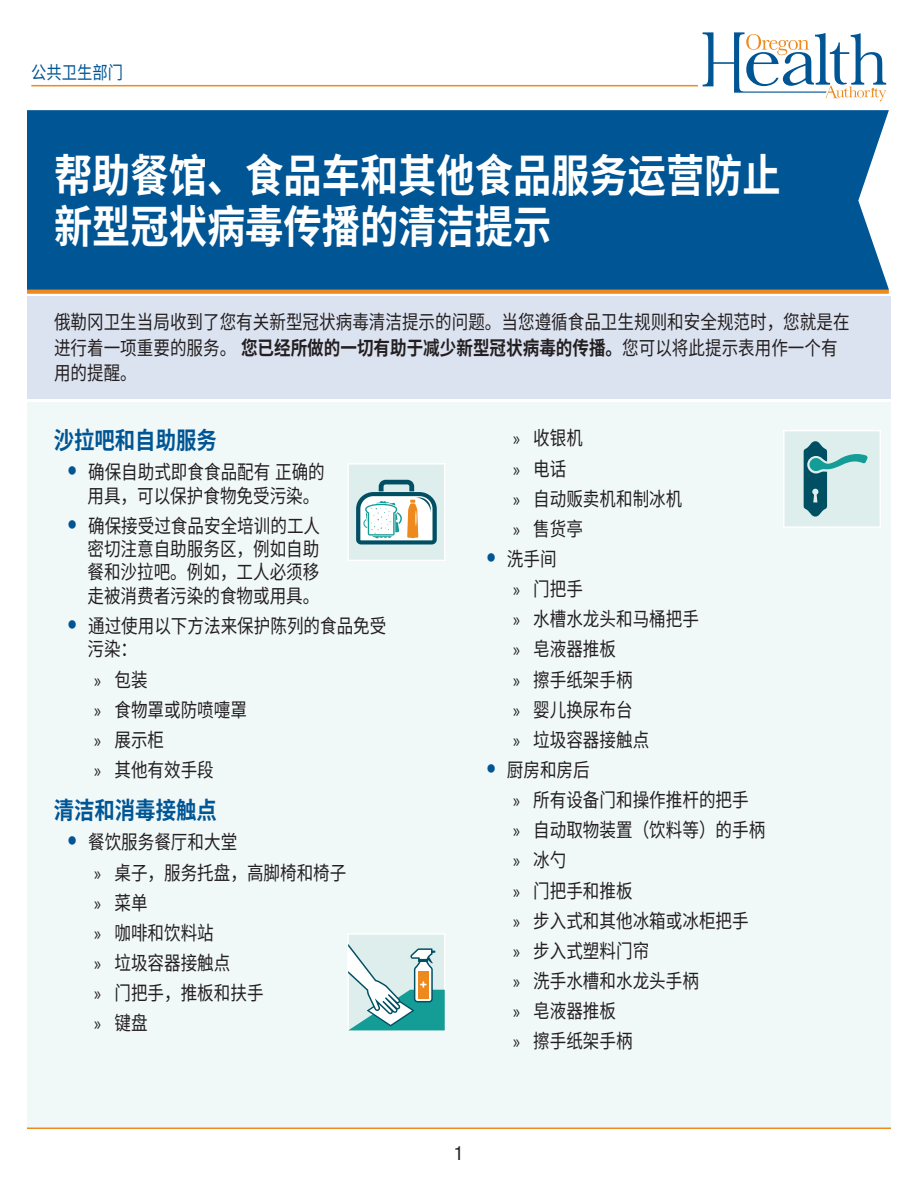
<style>
.page{position:relative;width:918px;height:1188px;background:#fff}
.page>*{position:absolute;margin:0;border:0;box-sizing:border-box;transform-origin:0 0}
.t1{font:700 45px/51px "Noto Sans SC";color:#fff;scale:.85 1}
.t2{font:700 24px "Noto Sans SC";color:#005594;scale:.85 1}
.body{font:19.5px/23.4px "Noto Sans SC";color:#231f20;scale:.85 1}
.t3{font:condensed 19.5px "Helvetica Neue LT Std";color:#231f20}
.t4{font:18px "Noto Sans SC";color:#005594;scale:.85 1}
.s1{font-weight:700}
.s2{font-family:"Helvetica Neue LT Std";font-weight:700;font-stretch:condensed;font-size:24px;color:#005594}
.s3{font-family:"Myriad Pro"}
</style>
<div class="page">
<div style="left:27px;top:402px;width:864px;height:726px;background:#f1f8f8"></div>
<div style="left:27px;top:296px;width:864px;height:103px;background:#dce3f0"></div>
<svg style="left:27px;top:290px;width:862px;height:4px"></svg>
<div style="left:27px;top:110px;width:862px;height:180px;background:#005594"></div>
<svg style="left:703px;top:32px;width:183px;height:69px"></svg>
<hr style="left:31px;top:85px;width:667px;height:1px;background:#ed891d">
<hr style="left:27px;top:1128px;width:864px;height:1px;background:#ed891d">
<div style="left:783px;top:430px;width:98px;height:98px;background:#ddeeed;border:2px solid #fff"></div>
<svg style="left:804px;top:441px;width:64px;height:76px"></svg>
<div style="left:347px;top:463px;width:99px;height:98px;background:#ddeeed;border:2px solid #fff"></div>
<svg style="left:356px;top:480px;width:81px;height:64px"></svg>
<div style="left:347px;top:933px;width:99px;height:98px;background:#ddeeed;border:2px solid #fff"></div>
<svg style="left:348px;top:944px;width:97px;height:86px"></svg>
<p class="t4" style="left:31px;top:62px;width:109px">公共卫生部门</p>
<p class="t1" style="left:54px;top:151px;width:856px">帮助餐馆、食品车和其他食品服务运营防止新型冠状病毒传播的清洁提示</p>
<p class="body" style="left:54px;top:310px;width:938px;line-height:25.5px">俄勒冈卫生当局收到了您有关新型冠状病毒清洁提示的问题。当您遵循食品卫生规则和安全规范时，您就是在进行着一项重要的服务。<span class="s1">您已经所做的一切有助于减少新型冠状病毒的传播。</span>您可以将此提示表用作一个有用的提醒。</p>
<p class="t2" style="left:54px;top:427px;width:194px">沙拉吧和自助服务</p>
<p class="body" style="left:67px;top:461px;width:305px;text-align:right"><span class="s2">•</span> 确保自助式即食食品配有正确的用具，可以保护食物免受污染。</p>
<p class="body" style="left:87px;top:514px;width:275px;text-align:justify;text-indent:-20px"><span class="s2">•</span> 确保接受过食品安全培训的工人密切注意自助服务区，例如自助餐和沙拉吧。例如，工人必须移走被消费者污染的食物或用具。</p>
<p class="body" style="left:87px;top:615px;width:353px;text-indent:-20px"><span class="s2">•</span> 通过使用以下方法来保护陈列的食品免受污染：</p>
<p class="body" style="left:94px;top:668px;width:64px"><span class="s3">»</span> 包装</p>
<p class="body" style="left:94px;top:698px;width:181px"><span class="s3">»</span> 食物罩或防喷嚏罩</p>
<p class="body" style="left:94px;top:728px;width:84px"><span class="s3">»</span> 展示柜</p>
<p class="body" style="left:94px;top:759px;width:142px"><span class="s3">»</span> 其他有效手段</p>
<p class="t2" style="left:54px;top:797px;width:194px">清洁和消毒接触点</p>
<p class="body" style="left:67px;top:831px;width:202px"><span class="s2">•</span> 餐饮服务餐厅和大堂</p>
<p class="body" style="left:94px;top:861px;width:298px"><span class="s3">»</span> 桌子，服务托盘，高脚椅和椅子</p>
<p class="body" style="left:94px;top:891px;width:64px"><span class="s3">»</span> 菜单</p>
<p class="body" style="left:94px;top:922px;width:142px"><span class="s3">»</span> 咖啡和饮料站</p>
<p class="body" style="left:94px;top:952px;width:162px"><span class="s3">»</span> 垃圾容器接触点</p>
<p class="body" style="left:94px;top:982px;width:201px"><span class="s3">»</span> 门把手，推板和扶手</p>
<p class="body" style="left:94px;top:1012px;width:64px"><span class="s3">»</span> 键盘</p>
<p class="body" style="left:513px;top:427px;width:84px"><span class="s3">»</span> 收银机</p>
<p class="body" style="left:513px;top:457px;width:64px"><span class="s3">»</span> 电话</p>
<p class="body" style="left:513px;top:487px;width:201px"><span class="s3">»</span> 自动贩卖机和制冰机</p>
<p class="body" style="left:513px;top:517px;width:84px"><span class="s3">»</span> 售货亭</p>
<p class="body" style="left:486px;top:548px;width:85px"><span class="s2">•</span> 洗手间</p>
<p class="body" style="left:513px;top:578px;width:84px"><span class="s3">»</span> 门把手</p>
<p class="body" style="left:513px;top:608px;width:220px"><span class="s3">»</span> 水槽水龙头和马桶把手</p>
<p class="body" style="left:513px;top:638px;width:123px"><span class="s3">»</span> 皂液器推板</p>
<p class="body" style="left:513px;top:668px;width:142px"><span class="s3">»</span> 擦手纸架手柄</p>
<p class="body" style="left:513px;top:698px;width:142px"><span class="s3">»</span> 婴儿换尿布台</p>
<p class="body" style="left:513px;top:728px;width:162px"><span class="s3">»</span> 垃圾容器接触点</p>
<p class="body" style="left:486px;top:759px;width:124px"><span class="s2">•</span> 厨房和房后</p>
<p class="body" style="left:513px;top:789px;width:279px"><span class="s3">»</span> 所有设备门和操作推杆的把手</p>
<p class="body" style="left:513px;top:819px;width:298px"><span class="s3">»</span> 自动取物装置（饮料等）的手柄</p>
<p class="body" style="left:513px;top:849px;width:64px"><span class="s3">»</span> 冰勺</p>
<p class="body" style="left:513px;top:879px;width:142px"><span class="s3">»</span> 门把手和推板</p>
<p class="body" style="left:513px;top:909px;width:279px"><span class="s3">»</span> 步入式和其他冰箱或冰柜把手</p>
<p class="body" style="left:513px;top:939px;width:162px"><span class="s3">»</span> 步入式塑料门帘</p>
<p class="body" style="left:513px;top:970px;width:220px"><span class="s3">»</span> 洗手水槽和水龙头手柄</p>
<p class="body" style="left:513px;top:1000px;width:123px"><span class="s3">»</span> 皂液器推板</p>
<p class="body" style="left:513px;top:1030px;width:142px"><span class="s3">»</span> 擦手纸架手柄</p>
<p class="t3" style="left:454px;top:1142px;width:11px">1</p>
</div>
